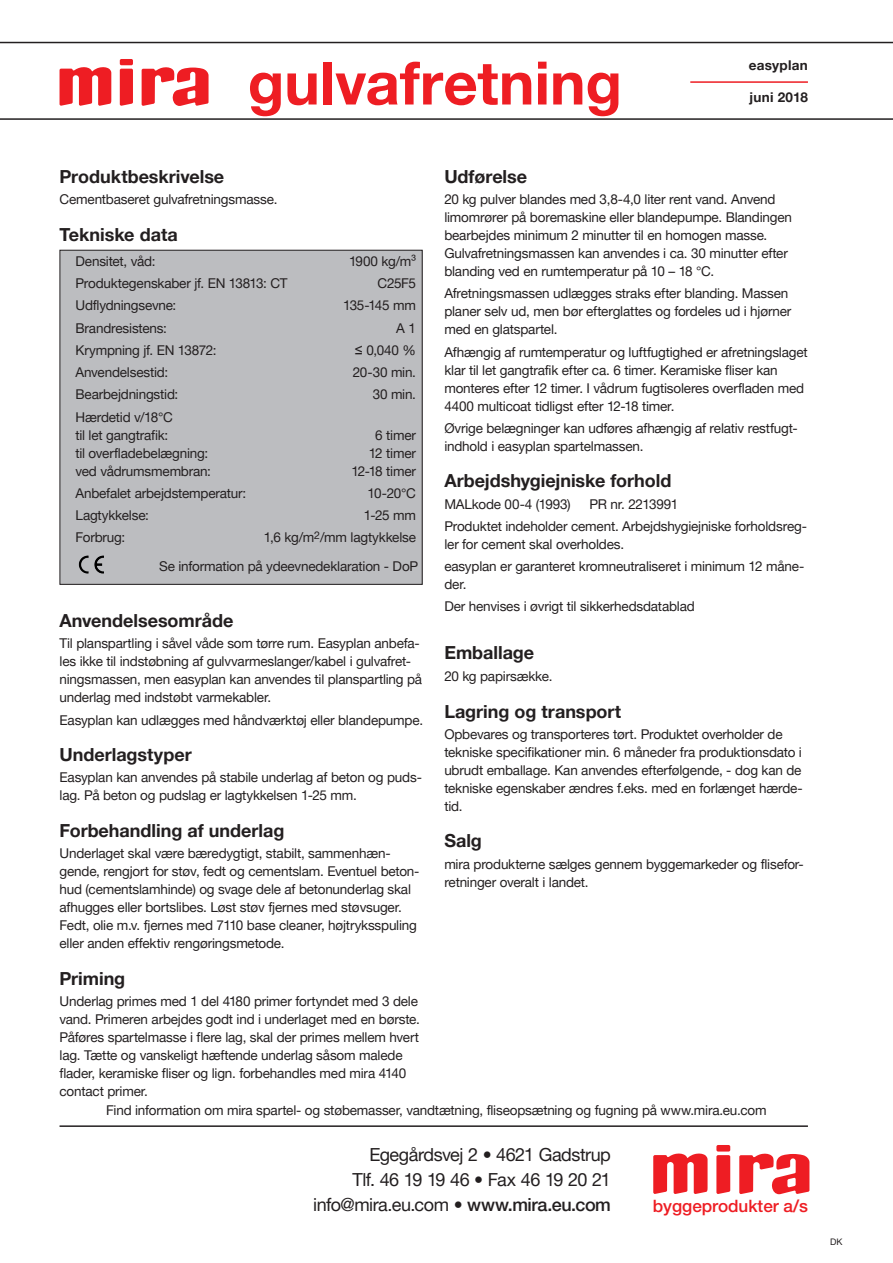
<style>
.page{position:relative;width:893px;height:1263px;background:#fff}
.page>*{position:absolute;margin:0;border:0;box-sizing:border-box;transform-origin:0 0}
.TYPE_OVERSKRIFT{font:700 60px "Helvetica Neue LT Pro";color:#ee1d23}
.BRØD_OVERSKRIFT{font:700 18px "Helvetica Neue LT Pro";color:#231f20}
.t1{font:18px "Helvetica Neue LT Pro";letter-spacing:-.025em;color:#231f20}
.BRØD{font:700 18px "Helvetica Neue LT Pro";letter-spacing:-.005em;color:#231f20}
.t2{font:500 17.1px "Helvetica Neue LT Pro";color:#ee1d23}
.BRØD-2{font:13.5px/18px "Helvetica Neue LT Pro";letter-spacing:-.015em;color:#231f20}
.BRØD_side_1{font:13.5px "Helvetica Neue LT Pro";letter-spacing:-.015em;color:#231f20}
.BRØD-3{font:700 13.5px "Helvetica Neue LT Pro";letter-spacing:.02em;color:#231f20}
.BRØD_side_1-2{font:9px "Helvetica Neue LT Pro";color:#231f20}
.s1{font-family:"Arial";font-size:14.25px}
.s2{font-weight:500}
</style>
<div class="page">
<div style="left:60px;top:250px;width:362px;height:334px;background:#bcbdc0"></div>
<div style="left:60px;top:250px;width:363px;height:335px;border:1px solid #231f20"></div>
<hr style="left:60px;top:1125px;width:748px;height:2px;background:#231f20">
<img style="left:79px;top:555px;width:25px;height:18px">
<svg style="left:716px;top:1155px;width:14px;height:39px"></svg>
<div style="left:716px;top:1145px;width:14px;height:6px;background:#ee1d23;border-radius:2px"></div>
<svg style="left:653px;top:1153px;width:55px;height:41px"></svg>
<svg style="left:739px;top:1153px;width:70px;height:41px"></svg>
<hr style="left:0;top:118px;width:893px;height:2px;background:#231f20">
<hr style="left:0;top:42px;width:893px;height:1px;background:#231f20">
<svg style="left:120px;top:69px;width:13px;height:37px"></svg>
<div style="left:120px;top:59px;width:13px;height:6px;background:#ee1d23;border-radius:2px"></div>
<svg style="left:60px;top:67px;width:52px;height:39px"></svg>
<svg style="left:142px;top:67px;width:67px;height:39px"></svg>
<hr style="left:690px;top:81px;width:118px;height:2px;background:#ee1d23">
<p class="TYPE_OVERSKRIFT" style="left:248px;top:46px;width:376px">gulvafretning</p>
<p class="BRØD-3" style="left:749px;top:57px;width:61px">easyplan</p>
<p class="BRØD-3" style="left:749px;top:89px;width:60px">juni 2018</p>
<p class="BRØD_OVERSKRIFT" style="left:60px;top:165px;width:166px">Produktbeskrivelse</p>
<p class="BRØD-2" style="left:60px;top:190px;width:219px">Cementbaseret gulvafretningsmasse.</p>
<p class="BRØD_OVERSKRIFT" style="left:60px;top:223px;width:120px">Tekniske data</p>
<p class="BRØD-2" style="left:75px;top:252px;width:81px">Densitet, våd:</p>
<p class="BRØD-2" style="left:349px;top:252px;width:68px">1900 kg/m³</p>
<p class="BRØD-2" style="left:75px;top:274px;width:214px">Produktegenskaber jf. EN 13813: CT</p>
<p class="BRØD-2" style="left:378px;top:274px;width:40px">C25F5</p>
<p class="BRØD-2" style="left:75px;top:296px;width:102px">Udflydningsevne:</p>
<p class="BRØD-2" style="left:343px;top:296px;width:74px">135-145 mm</p>
<p class="BRØD-2" style="left:75px;top:318px;width:93px">Brandresistens:</p>
<p class="BRØD-2" style="left:396px;top:318px;width:21px">A 1</p>
<p class="BRØD-2" style="left:75px;top:341px;width:143px">Krympning jf. EN 13872:</p>
<p class="BRØD-2" style="left:355px;top:341px;width:63px"><span class="s1">≤</span> 0,040 %</p>
<p class="BRØD-2" style="left:75px;top:363px;width:94px">Anvendelsestid:</p>
<p class="BRØD-2" style="left:353px;top:363px;width:65px">20-30 min.</p>
<p class="BRØD-2" style="left:75px;top:385px;width:104px">Bearbejdningstid:</p>
<p class="BRØD-2" style="left:373px;top:385px;width:45px">30 min.</p>
<p class="BRØD-2" style="left:75px;top:407px;width:99px">Hærdetid v/18°C til let gangtrafik:</p>
<p class="BRØD-2" style="left:375px;top:425px;width:42px">6 timer</p>
<p class="BRØD-2" style="left:75px;top:443px;width:134px">til overfladebelægning:</p>
<p class="BRØD-2" style="left:369px;top:443px;width:49px">12 timer</p>
<p class="BRØD-2" style="left:75px;top:461px;width:137px">ved vådrumsmembran:</p>
<p class="BRØD-2" style="left:351px;top:461px;width:66px">12-18 timer</p>
<p class="BRØD-2" style="left:75px;top:484px;width:172px">Anbefalet arbejdstemperatur:</p>
<p class="BRØD-2" style="left:368px;top:484px;width:50px">10-20°C</p>
<p class="BRØD-2" style="left:75px;top:506px;width:75px">Lagtykkelse:</p>
<p class="BRØD-2" style="left:364px;top:506px;width:54px">1-25 mm</p>
<p class="BRØD-2" style="left:75px;top:528px;width:51px">Forbrug:</p>
<p class="BRØD-2" style="left:264px;top:528px;width:154px">1,6 kg/m<sup>2</sup>/mm lagtykkelse</p>
<p class="BRØD-2" style="left:159px;top:557px;width:261px">Se information på ydeevnedeklaration - DoP</p>
<p class="BRØD_OVERSKRIFT" style="left:60px;top:610px;width:175px">Anvendelsesområde</p>
<p class="BRØD-2" style="left:60px;top:634px;width:364px">Til planspartling i såvel våde som tørre rum. Easyplan anbefa&shy;les ikke til indstøbning af gulvvarmeslanger/kabel i gulvafret&shy;ningsmassen, men easyplan kan anvendes til planspartling på underlag med indstøbt varmekabler.</p>
<p class="BRØD-2" style="left:60px;top:710px;width:365px">Easyplan kan udlægges med håndværktøj eller blandepumpe.</p>
<p class="BRØD_OVERSKRIFT" style="left:60px;top:744px;width:134px">Underlagstyper</p>
<p class="BRØD-2" style="left:60px;top:768px;width:364px">Easyplan kan anvendes på stabile underlag af beton og puds&shy;lag. På beton og pudslag er lagtykkelsen 1-25 mm.</p>
<p class="BRØD_OVERSKRIFT" style="left:60px;top:819px;width:226px">Forbehandling af underlag</p>
<p class="BRØD-2" style="left:60px;top:844px;width:361px">Underlaget skal være bæredygtigt, stabilt, sammenhæn&shy;gende, rengjort for støv, fedt og cementslam. Eventuel beton&shy;hud (cementslamhinde) og svage dele af betonunderlag skal afhugges eller bortslibes. Løst støv fjernes med støvsuger.<br>Fedt, olie m.v. fjernes med 7110 base cleaner, højtryksspuling eller anden effektiv rengøringsmetode.</p>
<p class="BRØD_OVERSKRIFT" style="left:60px;top:967px;width:67px">Priming</p>
<p class="BRØD-2" style="left:60px;top:991px;width:362px">Underlag primes med 1 del 4180 primer fortyndet med 3 dele vand. Primeren arbejdes godt ind i underlaget med en børste.<br>Påføres spartelmasse i flere lag, skal der primes mellem hvert lag. Tætte og vanskeligt hæftende underlag såsom malede flader, keramiske fliser og lign. forbehandles med mira 4140 contact primer.</p>
<p class="BRØD_OVERSKRIFT" style="left:444px;top:165px;width:84px">Udførelse</p>
<p class="BRØD-2" style="left:444px;top:190px;width:349px">20 kg pulver blandes med 3,8-4,0 liter rent vand. Anvend limomrører på boremaskine eller blandepumpe. Blandingen bearbejdes minimum 2 minutter til en homogen masse.<br>Gulvafretningsmassen kan anvendes i ca. 30 minutter efter blanding ved en rumtemperatur på 10 – 18 °C.</p>
<p class="BRØD-2" style="left:444px;top:284px;width:348px">Afretningsmassen udlægges straks efter blanding. Massen planer selv ud, men bør efterglattes og fordeles ud i hjørner med en glatspartel.</p>
<p class="BRØD-2" style="left:444px;top:343px;width:365px">Afhængig af rumtemperatur og luftfugtighed er afretningslaget klar til let gangtrafik efter ca. 6 timer. Keramiske fliser kan monteres efter 12 timer. I vådrum fugtisoleres overfladen med 4400 multicoat tidligst efter 12-18 timer.</p>
<p class="BRØD-2" style="left:444px;top:419px;width:355px">Øvrige belægninger kan udføres afhængig af relativ restfugt&shy;indhold i easyplan spartelmassen.</p>
<p class="BRØD_OVERSKRIFT" style="left:444px;top:470px;width:228px">Arbejdshygiejniske forhold</p>
<p class="BRØD-2" style="left:444px;top:494px;width:128px">MALkode 00-4 (1993)</p>
<p class="BRØD-2" style="left:589px;top:494px;width:90px">PR nr. 2213991</p>
<p class="BRØD-2" style="left:444px;top:517px;width:364px">Produktet indeholder cement. Arbejdshygiejniske forholdsreg&shy;ler for cement skal overholdes.</p>
<p class="BRØD-2" style="left:444px;top:557px;width:361px">easyplan er garanteret kromneutraliseret i minimum 12 måne&shy;der.</p>
<p class="BRØD-2" style="left:444px;top:597px;width:252px">Der henvises i øvrigt til sikkerhedsdatablad</p>
<p class="BRØD" style="left:444px;top:641px;width:91px">Emballage</p>
<p class="BRØD-2" style="left:444px;top:667px;width:110px">20 kg papirsække.</p>
<p class="BRØD_OVERSKRIFT" style="left:444px;top:700px;width:178px">Lagring og transport</p>
<p class="BRØD-2" style="left:444px;top:725px;width:360px">Opbevares og transporteres tørt. Produktet overholder de tekniske specifikationer min. 6 måneder fra produktionsdato i ubrudt emballage. Kan anvendes efterfølgende, - dog kan de tekniske egenskaber ændres f.eks. med en forlænget hærde&shy;tid.</p>
<p class="BRØD_OVERSKRIFT" style="left:444px;top:830px;width:39px">Salg</p>
<p class="BRØD-2" style="left:444px;top:854px;width:361px">mira produkterne sælges gennem byggemarkeder og flisefor&shy;retninger overalt i landet.</p>
<p class="BRØD_side_1" style="left:106px;top:1102px;width:662px">Find information om mira spartel- og støbemasser, vandtætning, fliseopsætning og fugning på www.mira.eu.com</p>
<p class="t1" style="left:369px;top:1143px;width:243px">Egegårdsvej 2 • 4621 Gadstrup</p>
<p class="t1" style="left:353px;top:1168px;width:260px">Tlf. 46 19 19 46 • Fax 46 19 20 21</p>
<p class="t1" style="left:313px;top:1194px;width:299px">info@mira.eu.com • <span class="s2">www.mira.eu.com</span></p>
<p class="t2" style="left:653px;top:1195px;width:157px">byggeprodukter a/s</p>
<p class="BRØD_side_1-2" style="left:830px;top:1236px;width:14px">DK</p>
</div>
